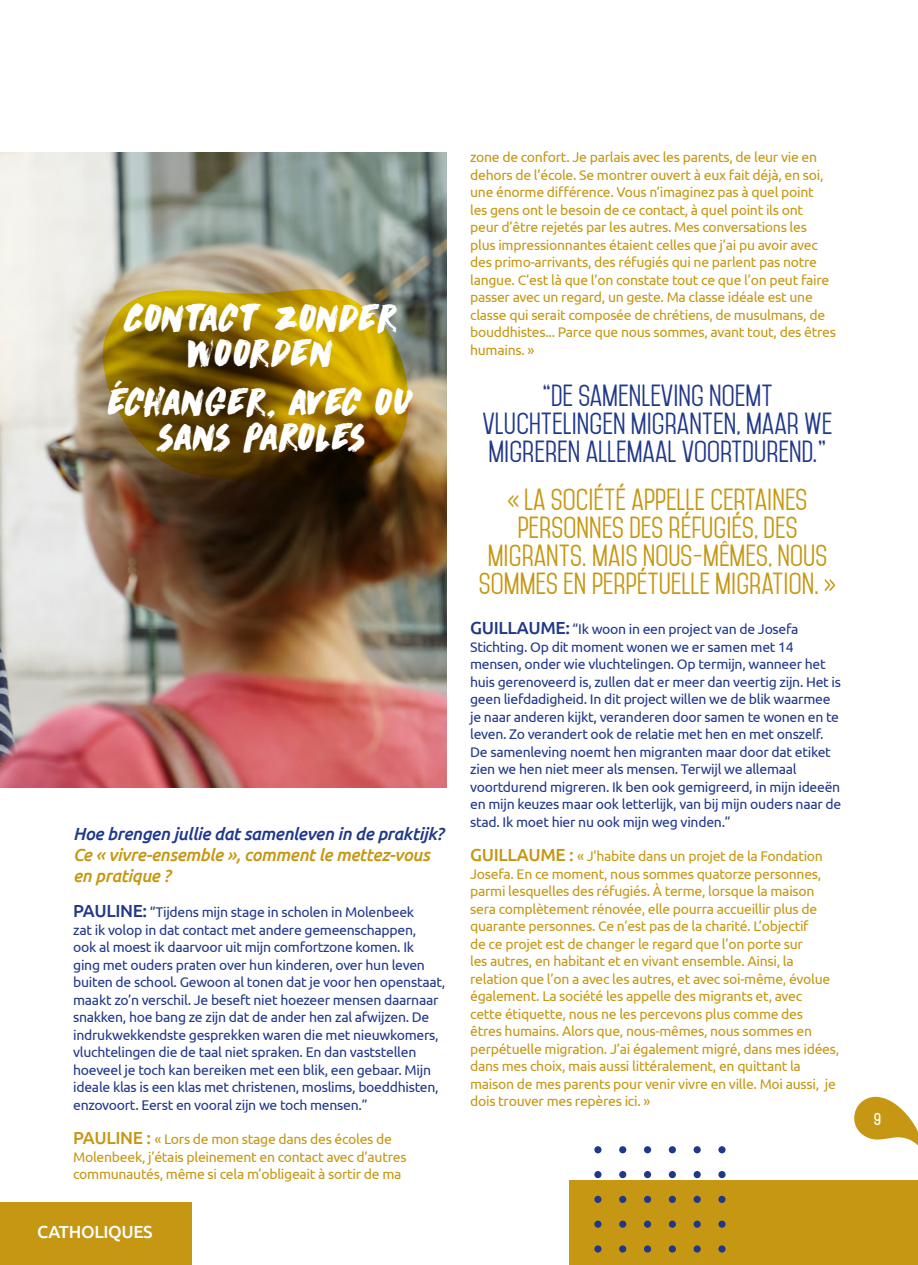
<style>
.page{position:relative;width:918px;height:1265px;background:#fff}
.page>*{position:absolute;margin:0;border:0;box-sizing:border-box;transform-origin:0 0}
.t1{font:35px/35px "DK Dirrrty";letter-spacing:-.04em;color:#fff;text-align:center}
.QUOTE{font:26.25px/28px "Mohave";color:#c69712;text-align:center}
.QUOTE-2{font:26.25px/28px "Mohave";color:#20388a;text-align:center}
.VRAAG{font:italic 500 17.5px/21px "Ubuntu";letter-spacing:-.02em;color:#c69712}
.t2{font:500 17.5px "Ubuntu";letter-spacing:-.02em;color:#fff}
.t3{font:700 14.88px "Mohave";color:#fff}
.TEKST{font:14px/17.5px "Ubuntu";letter-spacing:-.02em;color:#c69712}
.TEKST-2{font:14px/17.5px "Ubuntu";letter-spacing:-.02em;color:#20388a}
.s1{color:#20388a}
.s2{font-weight:500;font-size:17.5px}
.s3{font-size:24.5px}
</style>
<div class="page">
<img style="left:0;top:153px;width:446px;height:634px">
<img style="left:93px;top:277px;width:331px;height:207px">
<div style="left:570px;top:1180px;width:348px;height:85px;background:#c69712"></div>
<div style="left:0;top:1203px;width:191px;height:62px;background:#c69712"></div>
<div style="left:718px;top:1245px;width:7px;height:8px;background:#20388a;border-radius:50%"></div>
<div style="left:718px;top:1221px;width:7px;height:7px;background:#20388a;border-radius:50%"></div>
<div style="left:718px;top:1196px;width:7px;height:7px;background:#20388a;border-radius:50%"></div>
<div style="left:718px;top:1171px;width:7px;height:7px;background:#20388a;border-radius:50%"></div>
<div style="left:718px;top:1146px;width:7px;height:7px;background:#20388a;border-radius:50%"></div>
<div style="left:693px;top:1245px;width:8px;height:8px;background:#20388a;border-radius:50%"></div>
<div style="left:693px;top:1221px;width:8px;height:7px;background:#20388a;border-radius:50%"></div>
<div style="left:693px;top:1196px;width:8px;height:7px;background:#20388a;border-radius:50%"></div>
<div style="left:693px;top:1171px;width:8px;height:7px;background:#20388a;border-radius:50%"></div>
<div style="left:693px;top:1146px;width:8px;height:7px;background:#20388a;border-radius:50%"></div>
<div style="left:669px;top:1245px;width:7px;height:8px;background:#20388a;border-radius:50%"></div>
<div style="left:669px;top:1221px;width:7px;height:7px;background:#20388a;border-radius:50%"></div>
<div style="left:669px;top:1196px;width:7px;height:7px;background:#20388a;border-radius:50%"></div>
<div style="left:669px;top:1171px;width:7px;height:7px;background:#20388a;border-radius:50%"></div>
<div style="left:669px;top:1146px;width:7px;height:7px;background:#20388a;border-radius:50%"></div>
<div style="left:644px;top:1245px;width:7px;height:8px;background:#20388a;border-radius:50%"></div>
<div style="left:644px;top:1221px;width:7px;height:7px;background:#20388a;border-radius:50%"></div>
<div style="left:644px;top:1196px;width:7px;height:7px;background:#20388a;border-radius:50%"></div>
<div style="left:644px;top:1171px;width:7px;height:7px;background:#20388a;border-radius:50%"></div>
<div style="left:644px;top:1146px;width:7px;height:7px;background:#20388a;border-radius:50%"></div>
<div style="left:619px;top:1245px;width:7px;height:8px;background:#20388a;border-radius:50%"></div>
<div style="left:619px;top:1221px;width:7px;height:7px;background:#20388a;border-radius:50%"></div>
<div style="left:619px;top:1196px;width:7px;height:7px;background:#20388a;border-radius:50%"></div>
<div style="left:619px;top:1171px;width:7px;height:7px;background:#20388a;border-radius:50%"></div>
<div style="left:619px;top:1146px;width:7px;height:7px;background:#20388a;border-radius:50%"></div>
<div style="left:594px;top:1245px;width:7px;height:8px;background:#20388a;border-radius:50%"></div>
<div style="left:594px;top:1221px;width:7px;height:7px;background:#20388a;border-radius:50%"></div>
<div style="left:594px;top:1196px;width:7px;height:7px;background:#20388a;border-radius:50%"></div>
<div style="left:594px;top:1171px;width:7px;height:7px;background:#20388a;border-radius:50%"></div>
<div style="left:594px;top:1146px;width:7px;height:7px;background:#20388a;border-radius:50%"></div>
<svg style="left:854px;top:1097px;width:64px;height:49px"></svg>
<h1 class="t1" style="left:123px;top:300px;width:276px">CONTACT ZONDER<br>WOORDEN</h1>
<h1 class="t1" style="left:107px;top:384px;width:308px">ÉCHANGER, AVEC OU<br>SANS PAROLES</h1>
<h3 class="VRAAG" style="left:73px;top:823px;width:372px"><span class="s1">Hoe brengen jullie dat samenleven in de praktijk?<br></span>Ce « vivre-ensemble », comment le mettez-vous en pratique ?</h3>
<p class="TEKST-2" style="left:73px;top:903px;width:374px"><span class="s2">PAULINE:</span> “Tijdens mijn stage in scholen in Molenbeek<br>zat ik volop in dat contact met andere gemeenschappen,<br>ook al moest ik daarvoor uit mijn comfortzone komen. Ik<br>ging met ouders praten over hun kinderen, over hun leven buiten de school. Gewoon al tonen dat je voor hen openstaat, maakt zo’n verschil. Je beseft niet hoezeer mensen daarnaar snakken, hoe bang ze zijn dat de ander hen zal afwijzen. De indrukwekkendste gesprekken waren die met nieuwkomers, vluchtelingen die de taal niet spraken. En dan vaststellen hoeveel je toch kan bereiken met een blik, een gebaar. Mijn ideale klas is een klas met christenen, moslims, boeddhisten, enzovoort. Eerst en vooral zijn we toch mensen.”</p>
<p class="TEKST" style="left:73px;top:1130px;width:335px"><span class="s2">PAULINE :</span> « Lors de mon stage dans des écoles de<br>Molenbeek, j’étais pleinement en contact avec d’autres communautés, même si cela m’obligeait à sortir de ma</p>
<p class="t2" style="left:37px;top:1220px;width:117px">CATHOLIQUES</p>
<p class="TEKST" style="left:470px;top:148px;width:367px">zone de confort. Je parlais avec les parents, de leur vie en dehors de l’école. Se montrer ouvert à eux fait déjà, en soi, une énorme différence. Vous n’imaginez pas à quel point<br>les gens ont le besoin de ce contact, à quel point ils ont<br>peur d’être rejetés par les autres. Mes conversations les<br>plus impressionnantes étaient celles que j’ai pu avoir avec des primo-arrivants, des réfugiés qui ne parlent pas notre langue. C’est là que l’on constate tout ce que l’on peut faire passer avec un regard, un geste. Ma classe idéale est une classe qui serait composée de chrétiens, de musulmans, de bouddhistes... Parce que nous sommes, avant tout, des êtres humains. »</p>
<h4 class="QUOTE-2" style="left:482px;top:382px;width:352px">“DE SAMENLEVING NOEMT<br>VLUCHTELINGEN MIGRANTEN, MAAR WE<br>MIGREREN ALLEMAAL VOORTDUREND.”</h4>
<h4 class="QUOTE" style="left:479px;top:486px;width:359px"><span class="s3">«</span> LA SOCIÉTÉ APPELLE CERTAINES<br>PERSONNES DES RÉFUGIÉS, DES<br>MIGRANTS. MAIS NOUS-MÊMES, NOUS<br>SOMMES EN PERPÉTUELLE MIGRATION. <span class="s3">»</span></h4>
<p class="TEKST-2" style="left:470px;top:620px;width:373px"><span class="s2">GUILLAUME:</span> “Ik woon in een project van de Josefa Stichting. Op dit moment wonen we er samen met 14 mensen, onder wie vluchtelingen. Op termijn, wanneer het huis gerenoveerd is, zullen dat er meer dan veertig zijn. Het is geen liefdadigheid. In dit project willen we de blik waarmee je naar anderen kijkt, veranderen door samen te wonen en te leven. Zo verandert ook de relatie met hen en met onszelf.<br>De samenleving noemt hen migranten maar door dat etiket zien we hen niet meer als mensen. Terwijl we allemaal voortdurend migreren. Ik ben ook gemigreerd, in mijn ideeën en mijn keuzes maar ook letterlijk, van bij mijn ouders naar de stad. Ik moet hier nu ook mijn weg vinden.”</p>
<p class="TEKST" style="left:470px;top:847px;width:370px"><span class="s2">GUILLAUME :</span> « J’habite dans un projet de la Fondation Josefa. En ce moment, nous sommes quatorze personnes, parmi lesquelles des réfugiés. À terme, lorsque la maison sera complètement rénovée, elle pourra accueillir plus de quarante personnes. Ce n’est pas de la charité. L’objectif<br>de ce projet est de changer le regard que l’on porte sur<br>les autres, en habitant et en vivant ensemble. Ainsi, la relation que l’on a avec les autres, et avec soi-même, évolue également. La société les appelle des migrants et, avec<br>cette étiquette, nous ne les percevons plus comme des<br>êtres humains. Alors que, nous-mêmes, nous sommes en perpétuelle migration. J’ai également migré, dans mes idées, dans mes choix, mais aussi littéralement, en quittant la maison de mes parents pour venir vivre en ville. Moi aussi, je dois trouver mes repères ici. »</p>
<p class="t3" style="left:873px;top:1110px;width:9px">9</p>
</div>
